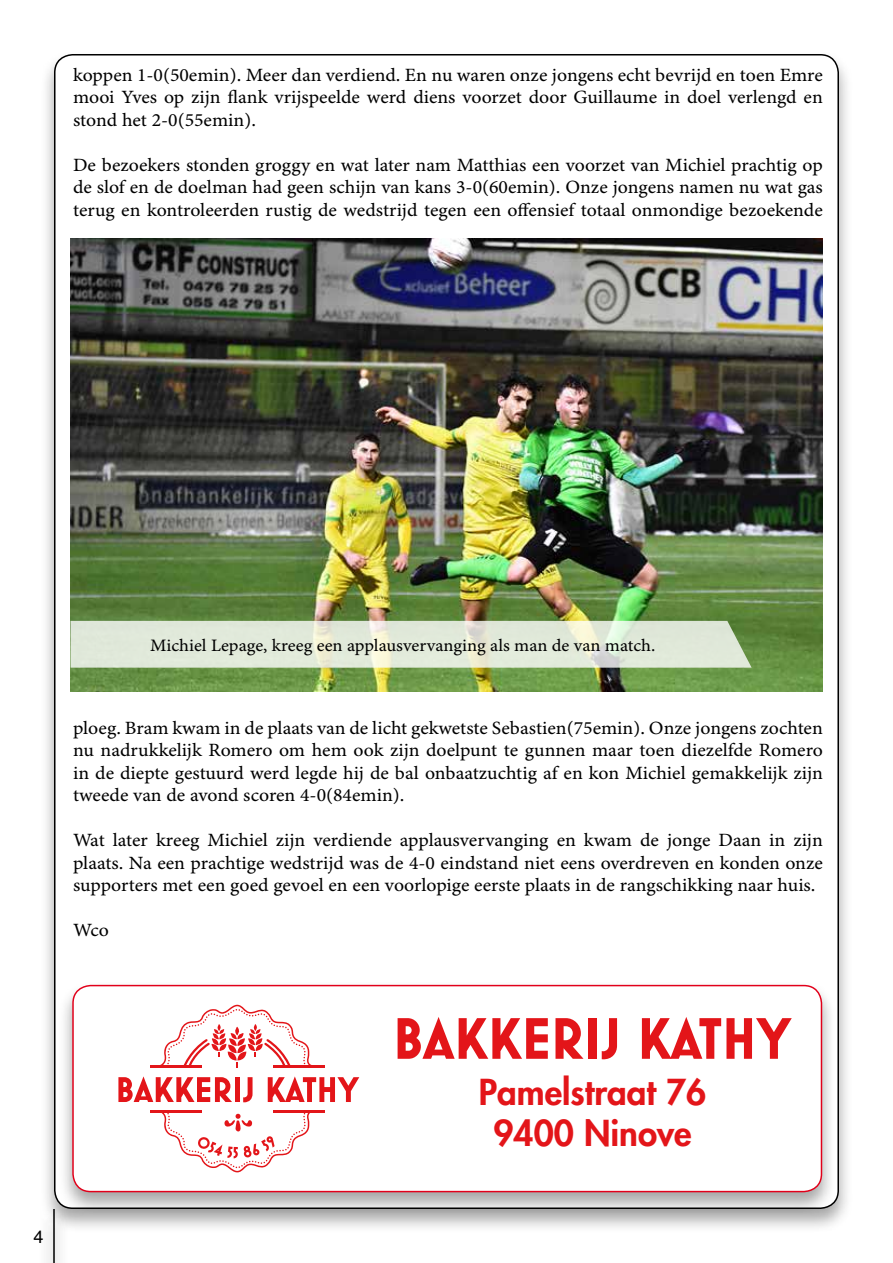
<style>
.page{position:relative;width:893px;height:1263px;background:#fff}
.page>*{position:absolute;margin:0;border:0;box-sizing:border-box;transform-origin:0 0}
.t1{font:800 34.8px/41.7px "Futura Std";color:#e31519;text-align:center}
.t2{font:18.75px/22.5px "Minion Pro Capt";color:#000;text-align:justify;scale:1.04 1}
.t3{font:18px "Helvetica";color:#000}
.t4{font:17.55px "Minion Pro Capt";letter-spacing:-.005em;color:#000;scale:1.04 1}
</style>
<div class="page">
<div style="left:39px;top:1207px;width:30px;height:56px;background:#f6f6f6"></div>
<hr style="left:53px;top:1209px;width:2px;height:54px;background:#000">
<div style="left:40px;top:50px;width:813px;height:1183px;background:#000;opacity:.35"></div>
<div style="left:55px;top:55px;width:783px;height:1153px;background:#fff;border-radius:18px"></div>
<img style="left:71px;top:238px;width:752px;height:453px">
<svg style="left:71px;top:621px;width:681px;height:47px;background:#dee6d5"></svg>
<div style="left:58px;top:981px;width:778px;height:236px;background:#000;opacity:.35"></div>
<div style="left:73px;top:985px;width:748px;height:206px;background:#fff;border-radius:18px"></div>
<svg style="left:398px;top:1017px;width:150px;height:42px"></svg>
<svg style="left:555px;top:1018px;width:28px;height:41px"></svg>
<div style="left:588px;top:1018px;width:8px;height:41px;background:#e31519"></div>
<svg style="left:602px;top:1018px;width:15px;height:41px"></svg>
<svg style="left:642px;top:1017px;width:150px;height:42px"></svg>
<hr style="left:150px;top:1064px;width:52px;height:3px;background:#e31519">
<hr style="left:273px;top:1064px;width:51px;height:3px;background:#e31519">
<hr style="left:150px;top:1110px;width:52px;height:3px;background:#e31519">
<hr style="left:273px;top:1110px;width:51px;height:3px;background:#e31519">
<svg style="left:118px;top:1076px;width:114px;height:26px"></svg>
<div style="left:235px;top:1077px;width:5px;height:25px;background:#e31519"></div>
<svg style="left:243px;top:1077px;width:10px;height:25px"></svg>
<svg style="left:268px;top:1076px;width:91px;height:26px"></svg>
<svg style="left:161px;top:1113px;width:149px;height:59px"></svg>
<svg style="left:160px;top:1004px;width:153px;height:63px"></svg>
<div style="left:72px;top:985px;width:750px;height:207px;border:1px solid #e2001a;border-radius:18px"></div>
<p class="t2" style="left:73px;top:65px;width:722px">koppen 1-0(50emin). Meer dan verdiend. En nu waren onze jongens echt bevrijd en toen Emre mooi Yves op zijn flank vrijspeelde werd diens voorzet door Guillaume in doel verlengd en stond het 2-0(55emin).</p>
<p class="t2" style="left:73px;top:155px;width:723px">De bezoekers stonden groggy en wat later nam Matthias een voorzet van Michiel prachtig op de slof en de doelman had geen schijn van kans 3-0(60emin). Onze jongens namen nu wat gas terug en kontroleerden rustig de wedstrijd tegen een offensief totaal onmondige bezoekende</p>
<p class="t4" style="left:150px;top:634px;width:487px">Michiel Lepage, kreeg een applausvervanging als man de van match.</p>
<p class="t2" style="left:73px;top:717px;width:723px">ploeg. Bram kwam in de plaats van de licht gekwetste Sebastien(75emin). Onze jongens zochten nu nadrukkelijk Romero om hem ook zijn doelpunt te gunnen maar toen diezelfde Romero in de diepte gestuurd werd legde hij de bal onbaatzuchtig af en kon Michiel gemakkelijk zijn tweede van de avond scoren 4-0(84emin).</p>
<p class="t2" style="left:73px;top:830px;width:723px">Wat later kreeg Michiel zijn verdiende applausvervanging en kwam de jonge Daan in zijn plaats. Na een prachtige wedstrijd was de 4-0 eindstand niet eens overdreven en konden onze supporters met een goed gevoel en een voorlopige eerste plaats in de rangschikking naar huis.</p>
<p class="t2" style="left:73px;top:920px;width:36px">Wco</p>
<p class="t3" style="left:33px;top:1224px;width:12px">4</p>
<h1 class="t1" style="left:479px;top:1071px;width:229px">Pamelstraat 76<br>9400 Ninove</h1>
</div>
